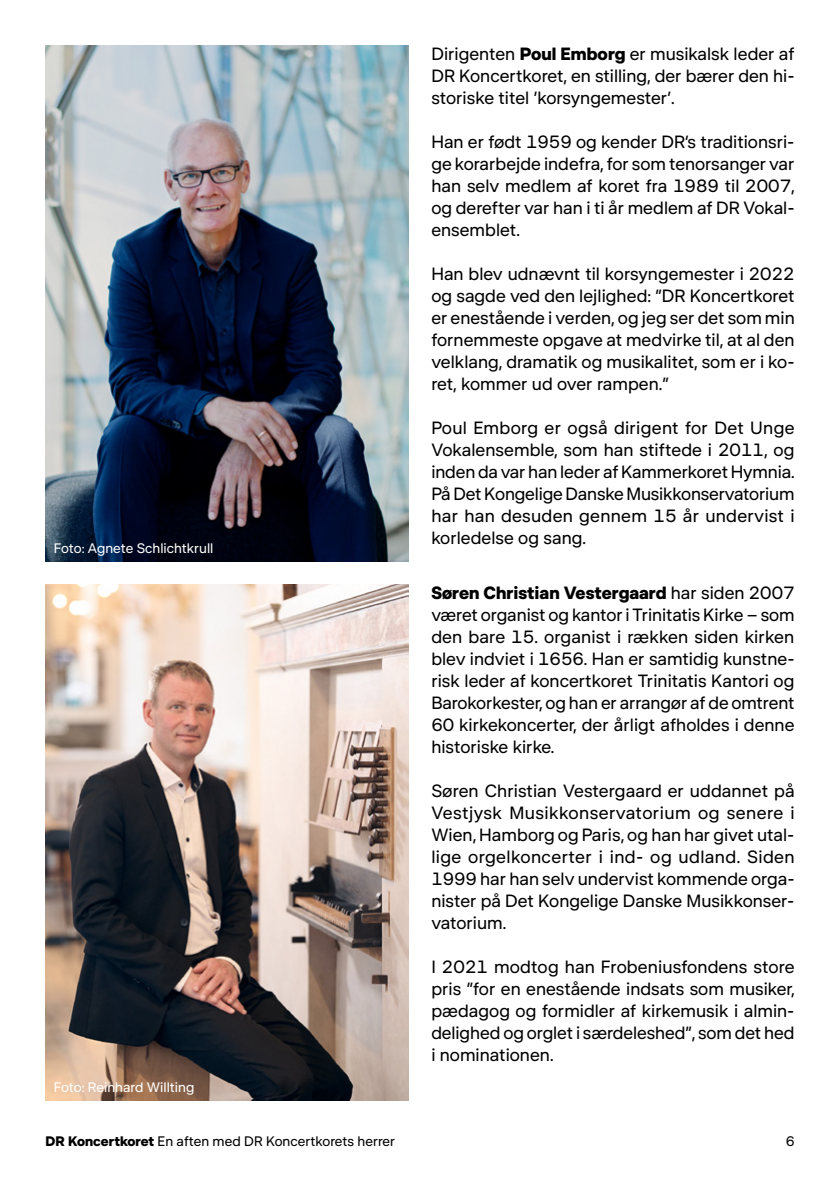
<style>
.page{position:relative;width:840px;height:1191px;background:#fff}
.page>*{position:absolute;margin:0;border:0;box-sizing:border-box;transform-origin:0 0}
.t1{font:18px/22px "DR Publik";color:#000;text-align:justify}
.t2{font:14px "DR Publik";color:#000}
.t3{font:14px "DR Publik";color:#fff}
.s1{font-weight:700}
</style>
<div class="page">
<img style="left:45px;top:45px;width:363px;height:516px">
<img style="left:45px;top:584px;width:363px;height:516px">
<p class="t3" style="left:54px;top:539px;width:161px">Foto: Agnete Schlichtkrull</p>
<p class="t3" style="left:54px;top:1078px;width:142px">Foto: Reinhard Willting</p>
<p class="t1" style="left:431px;top:42px;width:364px">Dirigenten <span class="s1">Poul Emborg</span> er musikalsk leder af DR Koncertkoret, en stilling, der bærer den hi&shy;storiske titel ’korsyngemester’.</p>
<p class="t1" style="left:431px;top:130px;width:364px;text-align:left">Han er født 1959 og kender DR’s traditionsri&shy;ge korarbejde indefra, for som tenorsanger var han selv medlem af koret fra 1989 til 2007, og derefter var han i ti år medlem af DR Vokal&shy;ensemblet.</p>
<p class="t1" style="left:431px;top:262px;width:365px">Han blev udnævnt til korsyngemester i 2022 og sagde ved den lejlighed: ”DR Koncertkoret er enestående i verden, og jeg ser det som min fornemmeste opgave at medvirke til, at al den velklang, dramatik og musikalitet, som er i ko&shy;ret, kommer ud over rampen.”</p>
<p class="t1" style="left:431px;top:416px;width:364px">Poul Emborg er også dirigent for Det Unge Vokalensemble, som han stiftede i 2011, og inden da var han leder af Kammerkoret Hymnia.<br>På Det Kongelige Danske Musikkonservatorium har han desuden gennem 15 år undervist i korledelse og sang.</p>
<p class="t1" style="left:431px;top:581px;width:364px"><span class="s1">Søren Christian Vestergaard</span> har siden 2007 været organist og kantor i Trinitatis Kirke – som den bare 15. organist i rækken siden kirken blev indviet i 1656. Han er samtidig kunstne&shy;risk leder af koncertkoret Trinitatis Kantori og Barokorkester, og han er arrangør af de omtrent 60 kirkekoncerter, der årligt afholdes i denne historiske kirke.</p>
<p class="t1" style="left:431px;top:779px;width:365px">Søren Christian Vestergaard er uddannet på Vestjysk Musikkonservatorium og senere i Wien, Hamborg og Paris, og han har givet utal&shy;lige orgelkoncerter i ind- og udland. Siden 1999 har han selv undervist kommende orga&shy;nister på Det Kongelige Danske Musikkonser&shy;vatorium.</p>
<p class="t1" style="left:431px;top:955px;width:364px">I 2021 modtog han Frobeniusfondens store pris ”for en enestående indsats som musiker, pædagog og formidler af kirkemusik i almin&shy;delighed og orglet i særdeleshed”, som det hed i nominationen.</p>
<p class="t2" style="left:45px;top:1132px;width:351px"><span class="s1">DR Koncertkoret</span> En aften med DR Koncertkorets herrer</p>
<p class="t2" style="left:785px;top:1132px;width:10px">6</p>
</div>
